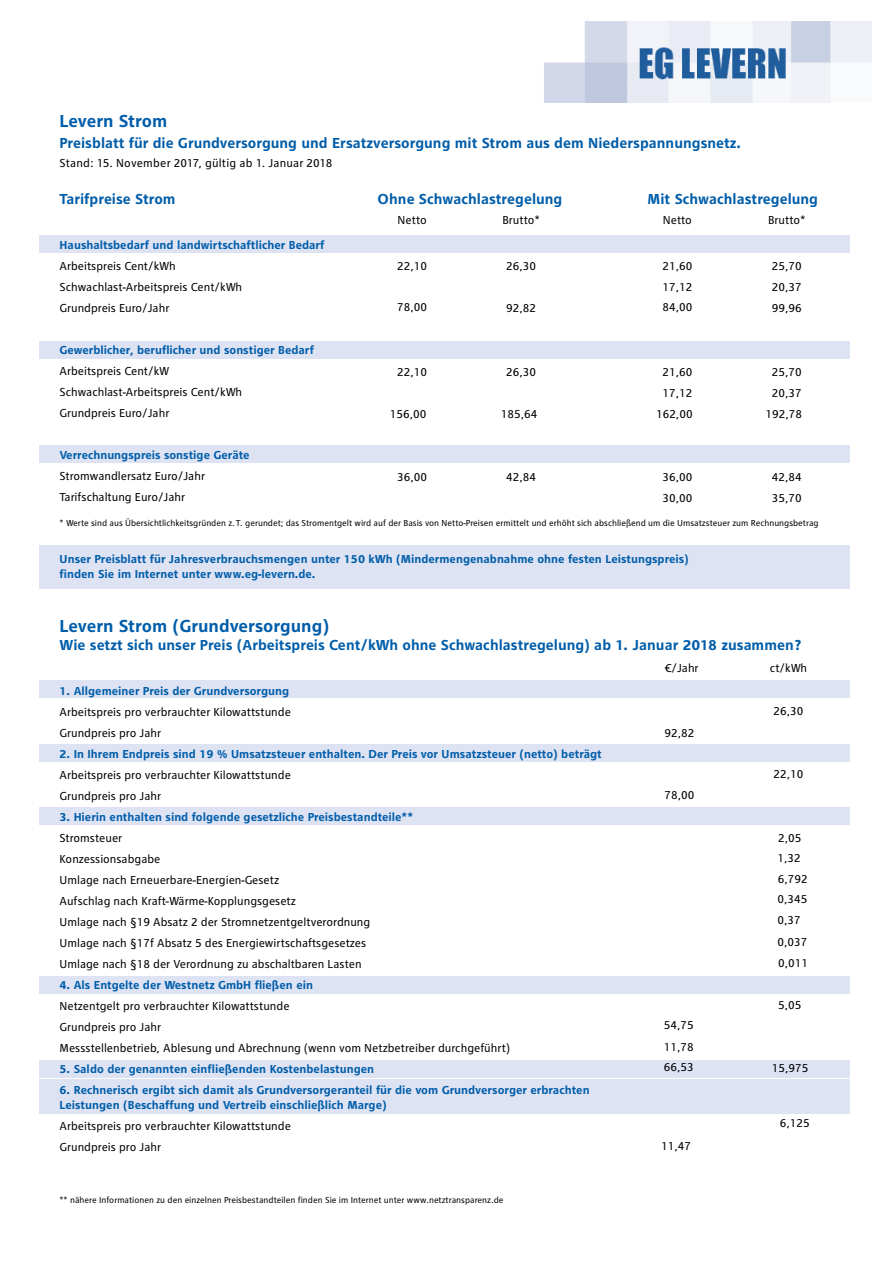
<style>
.page{position:relative;width:893px;height:1263px;background:#fff}
.page>*{position:absolute;margin:0;border:0;box-sizing:border-box;transform-origin:0 0}
.t1{font:700 18px "RWE Text";color:#005da9}
.t2{font:700 15px "RWE Text";color:#005da9}
.t3{font:12px/21px "RWE Text";color:#000}
.t4{font:700 12px/15px "RWE Text";color:#005da9}
.t5{font:9px "RWE Text";color:#000}
</style>
<div class="page">
<div style="left:39px;top:235px;width:811px;height:18px;background:#dee3f4"></div>
<div style="left:39px;top:341px;width:811px;height:18px;background:#dee3f4"></div>
<div style="left:39px;top:445px;width:811px;height:17px;background:#dee3f4"></div>
<div style="left:39px;top:680px;width:811px;height:18px;background:#dee3f4"></div>
<div style="left:39px;top:545px;width:811px;height:44px;background:#dee3f4"></div>
<div style="left:39px;top:744px;width:811px;height:17px;background:#dee3f4"></div>
<div style="left:39px;top:807px;width:811px;height:18px;background:#dee3f4"></div>
<div style="left:39px;top:976px;width:811px;height:18px;background:#dee3f4"></div>
<div style="left:39px;top:1060px;width:811px;height:17px;background:#dee3f4"></div>
<div style="left:39px;top:1080px;width:811px;height:34px;background:#dee3f4"></div>
<img style="left:544px;top:21px;width:328px;height:82px">
<h1 class="t1" style="left:60px;top:110px;width:109px">Levern Strom</h1>
<p class="t2" style="left:60px;top:134px;width:683px">Preisblatt für die Grundversorgung und Ersatzversorgung mit Strom aus dem Niederspannungsnetz.</p>
<p class="t3" style="left:60px;top:153px;width:274px">Stand: 15. November 2017, gültig ab 1. Januar 2018</p>
<p class="t2" style="left:60px;top:190px;width:118px">Tarifpreise Strom</p>
<p class="t2" style="left:378px;top:190px;width:186px">Ohne Schwachlastregelung</p>
<p class="t2" style="left:648px;top:190px;width:172px">Mit Schwachlastregelung</p>
<p class="t4" style="left:60px;top:237px;width:267px">Haushaltsbedarf und landwirtschaftlicher Bedarf</p>
<p class="t3" style="left:60px;top:255px;width:184px">Arbeitspreis Cent/kWh<br>Schwachlast-Arbeitspreis Cent/kWh<br>Grundpreis Euro/Jahr</p>
<p class="t4" style="left:60px;top:342px;width:256px">Gewerblicher, beruflicher und sonstiger Bedarf</p>
<p class="t3" style="left:60px;top:360px;width:184px">Arbeitspreis Cent/kW<br>Schwachlast-Arbeitspreis Cent/kWh<br>Grundpreis Euro/Jahr</p>
<p class="t4" style="left:60px;top:447px;width:192px">Verrechnungspreis sonstige Geräte</p>
<p class="t3" style="left:60px;top:465px;width:147px">Stromwandlersatz Euro/Jahr<br>Tarifschaltung Euro/Jahr</p>
<p class="t3" style="left:398px;top:210px;width:31px">Netto</p>
<p class="t3" style="left:397px;top:255px;width:32px">22,10</p>
<p class="t3" style="left:397px;top:297px;width:32px">78,00</p>
<p class="t3" style="left:397px;top:361px;width:32px">22,10</p>
<p class="t3" style="left:390px;top:403px;width:38px">156,00</p>
<p class="t3" style="left:397px;top:466px;width:32px">36,00</p>
<p class="t3" style="left:502px;top:210px;width:39px">Brutto*</p>
<p class="t3" style="left:663px;top:210px;width:31px">Netto</p>
<p class="t3" style="left:768px;top:210px;width:39px">Brutto*</p>
<p class="t3" style="left:506px;top:255px;width:32px">26,30</p>
<p class="t3" style="left:662px;top:255px;width:32px">21,60</p>
<p class="t3" style="left:772px;top:255px;width:32px">25,70</p>
<p class="t3" style="left:662px;top:276px;width:32px">17,12</p>
<p class="t3" style="left:772px;top:276px;width:32px">20,37</p>
<p class="t3" style="left:506px;top:297px;width:32px">92,82</p>
<p class="t3" style="left:662px;top:297px;width:32px">84,00</p>
<p class="t3" style="left:772px;top:297px;width:32px">99,96</p>
<p class="t3" style="left:506px;top:361px;width:32px">26,30</p>
<p class="t3" style="left:662px;top:361px;width:32px">21,60</p>
<p class="t3" style="left:772px;top:361px;width:32px">25,70</p>
<p class="t3" style="left:662px;top:382px;width:32px">17,12</p>
<p class="t3" style="left:772px;top:382px;width:32px">20,37</p>
<p class="t3" style="left:501px;top:403px;width:38px">185,64</p>
<p class="t3" style="left:656px;top:403px;width:38px">162,00</p>
<p class="t3" style="left:765px;top:403px;width:38px">192,78</p>
<p class="t3" style="left:506px;top:466px;width:32px">42,84</p>
<p class="t3" style="left:662px;top:466px;width:32px">36,00</p>
<p class="t3" style="left:772px;top:466px;width:32px">42,84</p>
<p class="t3" style="left:662px;top:487px;width:32px">30,00</p>
<p class="t3" style="left:772px;top:487px;width:32px">35,70</p>
<p class="t5" style="left:60px;top:518px;width:761px">* Werte sind aus Übersichtlichkeitsgründen z. T. gerundet; das Stromentgelt wird auf der Basis von Netto-Preisen ermittelt und erhöht sich abschließend um die Umsatzsteuer zum Rechnungsbetrag</p>
<p class="t4" style="left:60px;top:551px;width:631px">Unser Preisblatt für Jahresverbrauchsmengen unter 150 kWh (Mindermengenabnahme ohne festen Leistungspreis) finden Sie im Internet unter www.eg-levern.de.</p>
<h1 class="t1" style="left:60px;top:615px;width:271px">Levern Strom (Grundversorgung)</h1>
<p class="t2" style="left:60px;top:636px;width:744px">Wie setzt sich unser Preis (Arbeitspreis Cent/kWh ohne Schwachlastregelung) ab 1. Januar 2018 zusammen?</p>
<p class="t4" style="left:60px;top:683px;width:231px">1. Allgemeiner Preis der Grundversorgung</p>
<p class="t3" style="left:60px;top:701px;width:233px">Arbeitspreis pro verbrauchter Kilowattstunde<br>Grundpreis pro Jahr</p>
<p class="t4" style="left:60px;top:746px;width:544px">2. In Ihrem Endpreis sind 19 % Umsatzsteuer enthalten. Der Preis vor Umsatzsteuer (netto) beträgt</p>
<p class="t3" style="left:60px;top:764px;width:233px">Arbeitspreis pro verbrauchter Kilowattstunde<br>Grundpreis pro Jahr</p>
<p class="t4" style="left:60px;top:809px;width:355px">3. Hierin enthalten sind folgende gesetzliche Preisbestandteile**</p>
<p class="t3" style="left:60px;top:827px;width:312px">Stromsteuer<br>Konzessionsabgabe<br>Umlage nach Erneuerbare-Energien-Gesetz<br>Aufschlag nach Kraft-Wärme-Kopplungsgesetz<br>Umlage nach §19 Absatz 2 der Stromnetzentgeltverordnung Umlage nach §17f Absatz 5 des Energiewirtschaftsgesetzes Umlage nach §18 der Verordnung zu abschaltbaren Lasten</p>
<p class="t4" style="left:60px;top:977px;width:255px">4. Als Entgelte der Westnetz GmbH fließen ein</p>
<p class="t3" style="left:60px;top:995px;width:452px">Netzentgelt pro verbrauchter Kilowattstunde<br>Grundpreis pro Jahr<br>Messstellenbetrieb, Ablesung und Abrechnung (wenn vom Netzbetreiber durchgeführt)</p>
<p class="t4" style="left:60px;top:1061px;width:316px">5. Saldo der genannten einfließenden Kostenbelastungen</p>
<p class="t4" style="left:60px;top:1082px;width:532px">6. Rechnerisch ergibt sich damit als Grundversorgeranteil für die vom Grundversorger erbrachten<br>Leistungen (Beschaffung und Vertreib einschließlich Marge)</p>
<p class="t3" style="left:60px;top:1115px;width:233px">Arbeitspreis pro verbrauchter Kilowattstunde<br>Grundpreis pro Jahr</p>
<p class="t5" style="left:60px;top:1195px;width:445px">** nähere Informationen zu den einzelnen Preisbestandteilen finden Sie im Internet unter www.netztransparenz.de</p>
<p class="t3" style="left:665px;top:657px;width:35px">€/Jahr</p>
<p class="t3" style="left:664px;top:722px;width:32px">92,82</p>
<p class="t3" style="left:664px;top:785px;width:32px">78,00</p>
<p class="t3" style="left:664px;top:1014px;width:32px">54,75</p>
<p class="t3" style="left:664px;top:1036px;width:32px">11,78</p>
<p class="t3" style="left:664px;top:1057px;width:32px">66,53</p>
<p class="t3" style="left:661px;top:1135px;width:32px">11,47</p>
<p class="t3" style="left:770px;top:657px;width:39px">ct/kWh</p>
<p class="t3" style="left:773px;top:701px;width:32px">26,30</p>
<p class="t3" style="left:773px;top:763px;width:32px">22,10</p>
<p class="t3" style="left:778px;top:827px;width:25px">2,05</p>
<p class="t3" style="left:777px;top:847px;width:25px">1,32</p>
<p class="t3" style="left:778px;top:868px;width:32px">6,792</p>
<p class="t3" style="left:777px;top:888px;width:32px;line-height:21.6px">0,345<br>0,37</p>
<p class="t3" style="left:777px;top:931px;width:32px">0,037</p>
<p class="t3" style="left:778px;top:952px;width:32px">0,011</p>
<p class="t3" style="left:778px;top:994px;width:25px">5,05</p>
<p class="t3" style="left:772px;top:1057px;width:38px">15,975</p>
<p class="t3" style="left:780px;top:1113px;width:32px">6,125</p>
</div>
